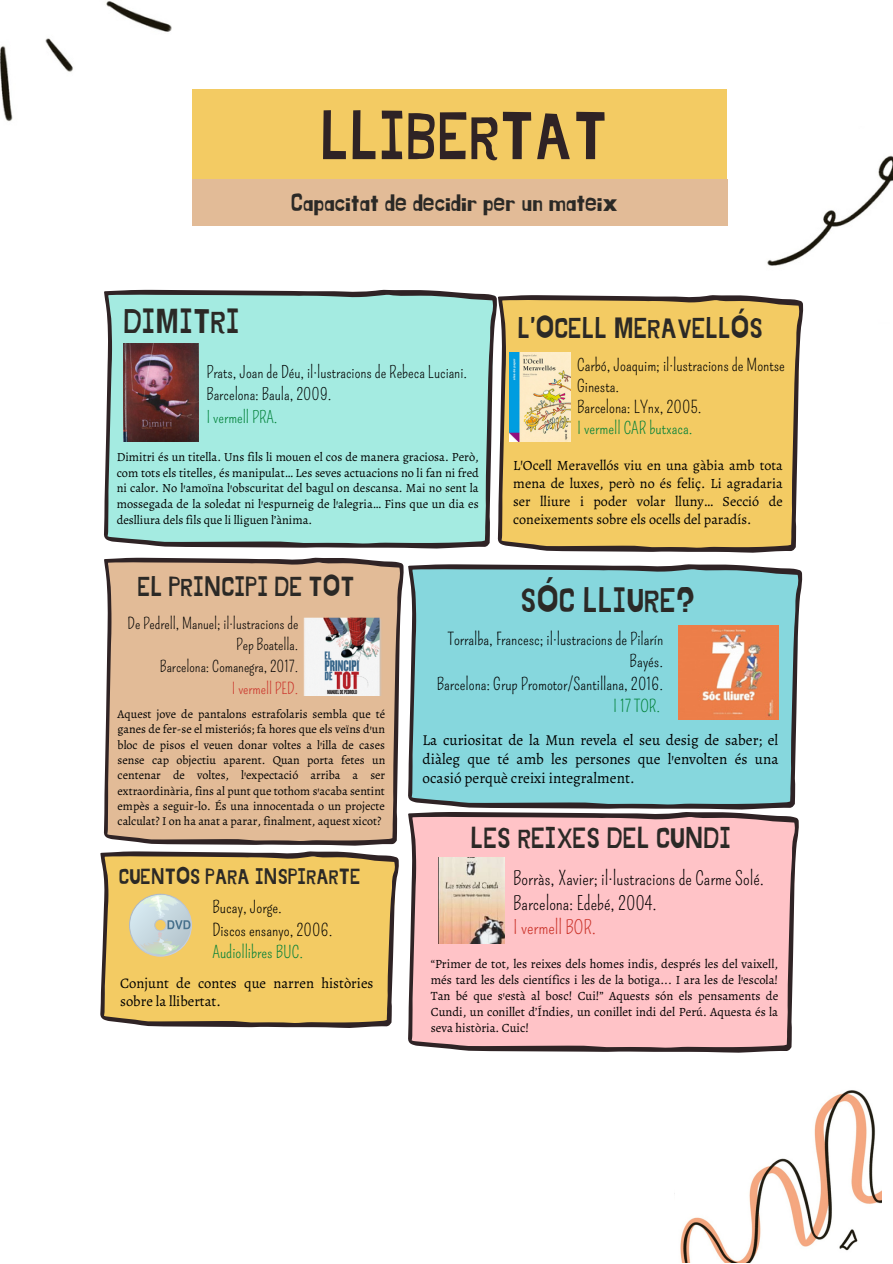
<style>
.page{position:relative;width:893px;height:1264px;background:#fff}
.page>*{position:absolute;margin:0;border:0;box-sizing:border-box;transform-origin:0 0}
.t1{font:66.9px "Jingleberry";color:#2f2325}
.t2{font:34.05px "Jingleberry";color:#2b2926}
.t3{font:33.9px "Jingleberry";color:#2b2926}
.t4{font:29.1px "Jingleberry";color:#2b2926}
.t5{font:28.8px "Jingleberry";color:#2b2926}
.t6{font:27.3px "Jingleberry";color:#2b2926}
.t7{font:25.2px "Jingleberry";color:#2b2926}
.t8{font:21.9px "Jingleberry";color:#2b2926}
.t9{font:18.9px/24.5px "Pompiere";color:#000}
.t10{font:18.9px "Pompiere";color:#ca3128}
.t11{font:16.8px/22.5px "Pompiere";color:#000}
.t12{font:16.8px "Pompiere";color:#008037}
.t13{font:16.5px/22.5px "Pompiere";color:#000}
.t14{font:16.5px "Pompiere";color:#008037}
.t15{font:15.6px/21.6px "Pompiere";color:#000;text-align:right}
.t16{font:15.6px "Pompiere";color:#ca3128}
.t17{font:15.15px/19.2px "Alegreya";color:#000;text-align:justify}
.t18{font:14.7px/18.6px "Alegreya";color:#000}
.t19{font:14.1px/18px "Alegreya";color:#000;text-align:justify}
.t20{font:12.6px/16px "Alegreya";color:#000;text-align:justify}
.t21{font:12.45px/15.8px "Alegreya";color:#000;text-align:justify}
.t22{font:12px/15.3px "Alegreya";color:#000;text-align:justify}
</style>
<div class="page">
<img style="left:0;top:1px;width:172px;height:121px">
<img style="left:674px;top:1090px;width:207px;height:172px">
<img style="left:726px;top:126px;width:166px;height:185px">
<div style="left:192px;top:89px;width:534px;height:129px;background:#f3cb63"></div>
<div style="left:192px;top:179px;width:535px;height:46px;background:#e2bb97"></div>
<svg style="left:104px;top:290px;width:393px;height:258px;background:#9fdfd6"></svg>
<img style="left:123px;top:343px;width:76px;height:98px">
<svg style="left:100px;top:851px;width:299px;height:176px;background:#e2be64"></svg>
<svg style="left:129px;top:893px;width:63px;height:63px;background:#cfd3bd"></svg>
<svg style="left:497px;top:295px;width:306px;height:257px;background:#e7c366"></svg>
<svg style="left:408px;top:564px;width:394px;height:245px;background:#83ccd1"></svg>
<img style="left:509px;top:352px;width:61px;height:89px">
<img style="left:678px;top:625px;width:100px;height:94px">
<svg style="left:408px;top:812px;width:390px;height:240px;background:#f1babe"></svg>
<img style="left:438px;top:857px;width:66px;height:86px">
<svg style="left:104px;top:557px;width:300px;height:288px;background:#d8b493"></svg>
<img style="left:298px;top:614px;width:89px;height:81px">
<h1 class="t1" style="left:320px;top:106px;width:289px">LLIBERTAT</h1>
<h3 class="t7" style="left:291px;top:191px;width:328px">Capacitat de decidir per un mateix</h3>
<h3 class="t3" style="left:123px;top:306px;width:118px">DIMITRI</h3>
<h3 class="t13" style="left:206px;top:361px;width:262px">Prats, Joan de Déu, il·lustracions de Rebeca Luciani.<br>Barcelona: Baula, 2009.</h3>
<h3 class="t14" style="left:206px;top:407px;width:73px">I vermell PRA.</h3>
<p class="t21" style="left:117px;top:449px;width:363px">Dimitri és un titella. Uns fils li mouen el cos de manera graciosa. Però, com tots els titelles, és manipulat… Les seves actuacions no li fan ni fred ni calor. No l’amoïna l’obscuritat del bagul on descansa. Mai no sent la mossegada de la soledat ni l’espurneig de l’alegria… Fins que un dia es deslliura dels fils que li lliguen l’ànima.</p>
<h3 class="t5" style="left:517px;top:315px;width:247px">L’OCELL MERAVELLÓS</h3>
<h3 class="t11" style="left:577px;top:355px;width:209px;line-height:20.9px">Carbó, Joaquim; il·lustracions de Montse<br>Ginesta.<br>Barcelona: LYnx, 2005.</h3>
<h3 class="t12" style="left:577px;top:418px;width:117px">I vermell CAR butxaca.</h3>
<p class="t19" style="left:513px;top:456px;width:271px">L'Ocell Meravellós viu en una gàbia amb tota mena de luxes, però no és feliç. Li agradaria ser lliure i poder volar lluny… Secció de coneixements sobre els ocells del paradís.</p>
<h3 class="t6" style="left:138px;top:574px;width:218px">EL PRINCIPI DE TOT</h3>
<h3 class="t15" style="left:127px;top:612px;width:172px">De Pedrell, Manuel; il·lustracions de<br>Pep Boatella.<br>Barcelona: Comanegra, 2017.</h3>
<h3 class="t16" style="left:232px;top:679px;width:68px">I vermell PED.</h3>
<p class="t22" style="left:117px;top:706px;width:269px">Aquest jove de pantalons estrafolaris sembla que té ganes de fer-se el misteriós; fa hores que els veïns d’un bloc de pisos el veuen donar voltes a l’illa de cases sense cap objectiu aparent. Quan porta fetes un centenar de voltes, l’expectació arriba a ser extraordinària, fins al punt que tothom s’acaba sentint empès a seguir-lo. És una innocentada o un projecte calculat? I on ha anat a parar, finalment, aquest xicot?</p>
<h3 class="t8" style="left:119px;top:866px;width:243px">CUENTOS PARA INSPIRARTE</h3>
<h3 class="t11" style="left:212px;top:896px;width:122px">Bucay, Jorge.<br>Discos ensanyo, 2006.</h3>
<h3 class="t12" style="left:212px;top:942px;width:92px">Audiollibres BUC.</h3>
<p class="t18" style="left:120px;top:973px;width:255px">Conjunt de contes que narren històries sobre la llibertat.</p>
<h2 class="t2" style="left:520px;top:585px;width:175px">SÓC LLIURE?</h2>
<h3 class="t11" style="left:436px;top:627px;width:228px;text-align:right">Torralba, Francesc; il·lustracions de Pilarín<br>Bayés.<br>Barcelona: Grup Promotor/Santillana, 2016.</h3>
<h3 class="t12" style="left:613px;top:696px;width:49px">I 17 TOR.</h3>
<p class="t17" style="left:422px;top:730px;width:357px">La curiositat de la Mun revela el seu desig de saber; el diàleg que té amb les persones que l'envolten és una ocasió perquè creixi integralment.</p>
<h3 class="t4" style="left:470px;top:824px;width:262px">LES REIXES DEL CUNDI</h3>
<h3 class="t9" style="left:513px;top:866px;width:252px">Borràs, Xavier; il·lustracions de Carme Solé.<br>Barcelona: Edebé, 2004.</h3>
<h3 class="t10" style="left:513px;top:916px;width:84px">I vermell BOR.</h3>
<p class="t20" style="left:431px;top:955px;width:349px">“Primer de tot, les reixes dels homes indis, després les del vaixell, més tard les dels científics i les de la botiga... I ara les de l’escola!<br>Tan bé que s’està al bosc! Cui!” Aquests són els pensaments de Cundi, un conillet d’Índies, un conillet indi del Perú. Aquesta és la seva història. Cuic!</p>
</div>
